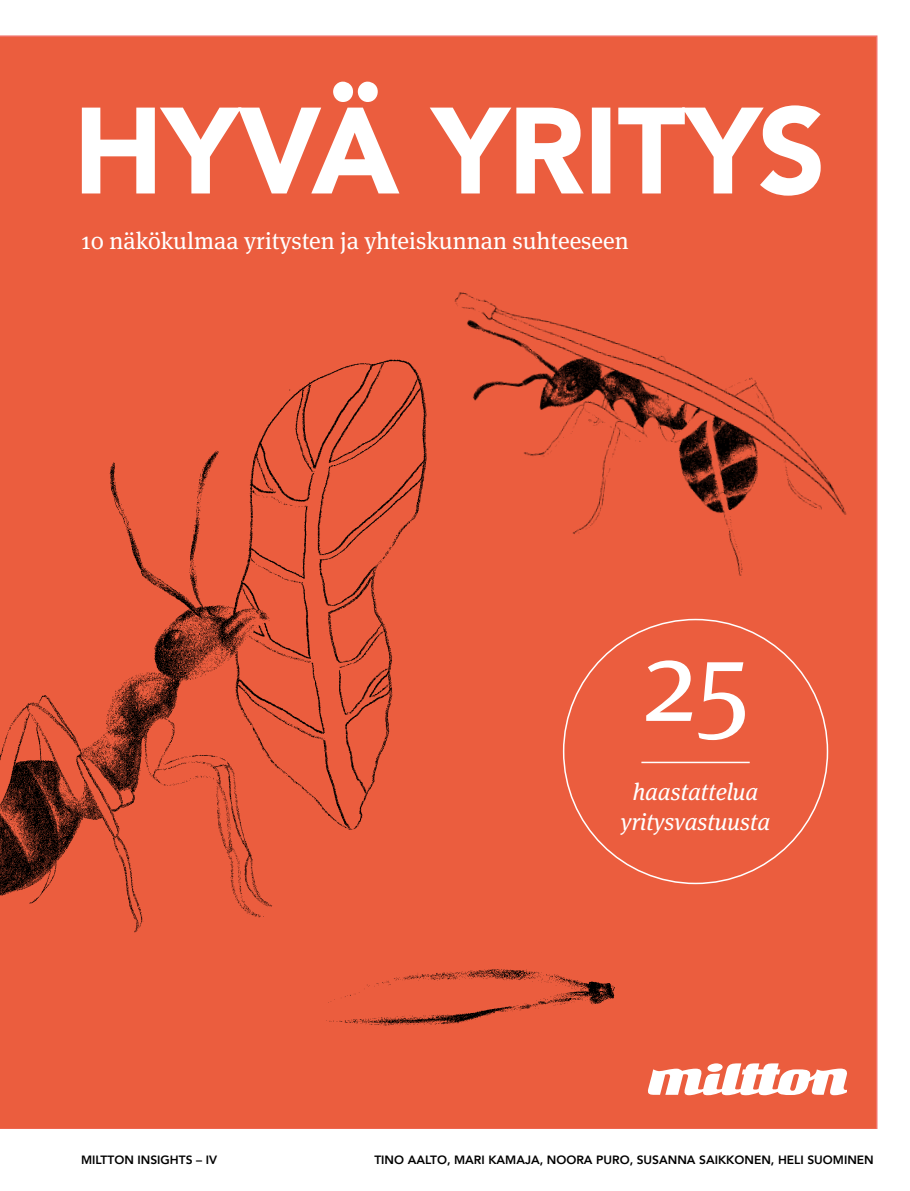
<style>
.page{position:relative;width:910px;height:1191px;background:#fff}
.page>*{position:absolute;margin:0;border:0;box-sizing:border-box;transform-origin:0 0}
.t1{font:24px "Meta Serif Pro";color:#fff}
.t2{font:italic 24px/30px "Meta Serif Pro";color:#fff;text-align:center}
.t3{font:800 12px "Avenir";color:#000}
</style>
<div class="page">
<div style="left:0;top:35px;width:877px;height:1094px;background:#eb5d3e"></div>
<svg style="left:726px;top:1063px;width:122px;height:32px"></svg>
<img style="left:0;top:321px;width:510px;height:659px">
<img style="left:383px;top:222px;width:495px;height:416px">
<div style="left:0;top:390px;width:19px;height:82px;background:#eb5d3e"></div>
<div style="left:217px;top:863px;width:509px;height:244px;background:#eb5d3e"></div>
<svg style="left:646px;top:660px;width:99px;height:80px"></svg>
<hr style="left:641px;top:761px;width:109px;height:2px;background:#fff">
<svg style="left:82px;top:82px;width:739px;height:114px;fill:#eb5d3e"></svg>
<h1 class="t1" style="left:81px;top:223px;width:549px">10 näkökulmaa yritysten ja yhteiskunnan suhteeseen</h1>
<h1 class="t2" style="left:621px;top:775px;width:151px">haastattelua yritysvastuusta</h1>
<p class="t3" style="left:81px;top:1148px;width:138px">MILTTON INSIGHTS – IV</p>
<p class="t3" style="left:374px;top:1148px;width:501px">TINO AALTO, MARI KAMAJA, NOORA PURO, SUSANNA SAIKKONEN, HELI SUOMINEN</p>
</div>
